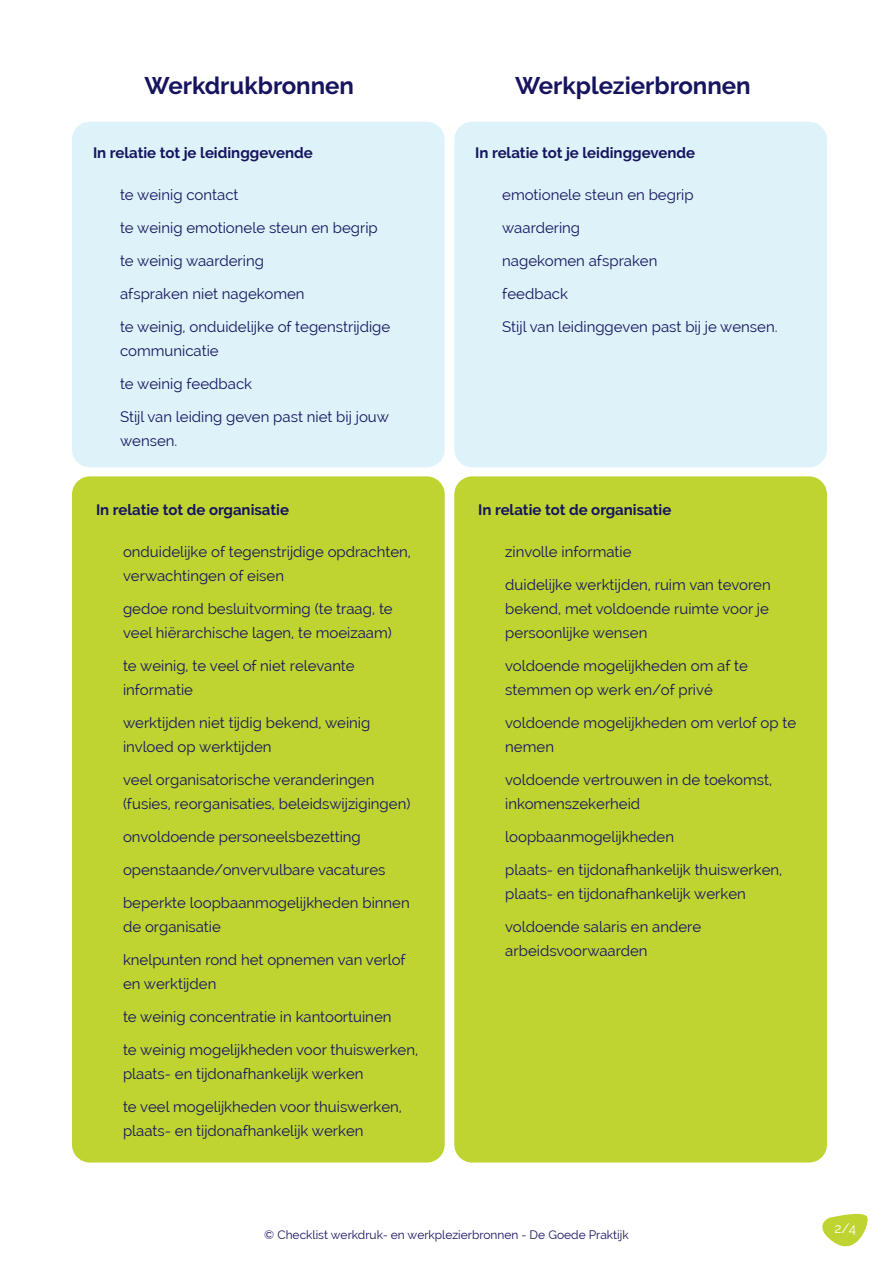
<style>
.page{position:relative;width:893px;height:1263px;background:#fff}
.page>*{position:absolute;margin:0;border:0;box-sizing:border-box;transform-origin:0 0}
.t1{font:700 24px "Raleway";color:#16145f}
.t2{font:15px/24px "Raleway";color:#16145f}
.t3{font:700 15px "Raleway";color:#16145f}
.t4{font:13.5px "Raleway";color:#fff}
.t5{font:12px "Raleway";color:#16145f}
</style>
<div class="page">
<div style="left:72px;top:122px;width:373px;height:345px;background:#ddf3f9;border-radius:18px"></div>
<div style="left:454px;top:122px;width:373px;height:345px;background:#ddf3f9;border-radius:18px"></div>
<div style="left:72px;top:476px;width:373px;height:686px;background:#bfd430;border-radius:18px"></div>
<div style="left:454px;top:476px;width:373px;height:686px;background:#bfd430;border-radius:18px"></div>
<svg style="left:822px;top:1213px;width:46px;height:34px"></svg>
<h1 class="t1" style="left:145px;top:72px;width:211px">Werkdrukbronnen</h1>
<h1 class="t1" style="left:515px;top:72px;width:237px">Werkplezierbronnen</h1>
<p class="t3" style="left:93px;top:144px;width:221px">In relatie tot je leidinggevende</p>
<p class="t2" style="left:120px;top:183px;width:120px">te weinig contact</p>
<p class="t2" style="left:120px;top:216px;width:259px">te weinig emotionele steun en begrip</p>
<p class="t2" style="left:120px;top:249px;width:145px">te weinig waardering</p>
<p class="t2" style="left:120px;top:282px;width:186px">afspraken niet nagekomen</p>
<p class="t2" style="left:120px;top:315px;width:272px">te weinig, onduidelijke of tegenstrijdige communicatie</p>
<p class="t2" style="left:120px;top:372px;width:134px">te weinig feedback</p>
<p class="t2" style="left:120px;top:405px;width:271px">Stijl van leiding geven past niet bij jouw wensen.</p>
<p class="t3" style="left:96px;top:501px;width:195px">In relatie tot de organisatie</p>
<p class="t2" style="left:123px;top:539px;width:289px">onduidelijke of tegenstrijdige opdrachten, verwachtingen of eisen</p>
<p class="t2" style="left:123px;top:596px;width:271px">gedoe rond besluitvorming (te traag, te veel hiërarchische lagen, te moeizaam)</p>
<p class="t2" style="left:123px;top:653px;width:233px">te weinig, te veel of niet relevante informatie</p>
<p class="t2" style="left:123px;top:710px;width:249px">werktijden niet tijdig bekend, weinig invloed op werktijden</p>
<p class="t2" style="left:123px;top:767px;width:289px">veel organisatorische veranderingen (fusies, reorganisaties, beleidswijzigingen)</p>
<p class="t2" style="left:123px;top:824px;width:239px">onvoldoende personeelsbezetting</p>
<p class="t2" style="left:123px;top:857px;width:264px">openstaande/onvervulbare vacatures</p>
<p class="t2" style="left:123px;top:890px;width:288px">beperkte loopbaanmogelijkheden binnen de organisatie</p>
<p class="t2" style="left:123px;top:947px;width:284px">knelpunten rond het opnemen van verlof en werktijden</p>
<p class="t2" style="left:123px;top:1004px;width:270px">te weinig concentratie in kantoortuinen</p>
<p class="t2" style="left:123px;top:1037px;width:297px">te weinig mogelijkheden voor thuiswerken, plaats- en tijdonafhankelijk werken</p>
<p class="t2" style="left:123px;top:1094px;width:280px">te veel mogelijkheden voor thuiswerken, plaats- en tijdonafhankelijk werken</p>
<p class="t3" style="left:475px;top:144px;width:221px">In relatie tot je leidinggevende</p>
<p class="t2" style="left:502px;top:183px;width:193px">emotionele steun en begrip</p>
<p class="t2" style="left:502px;top:216px;width:79px">waardering</p>
<p class="t2" style="left:502px;top:249px;width:157px">nagekomen afspraken</p>
<p class="t2" style="left:502px;top:282px;width:67px">feedback</p>
<p class="t2" style="left:502px;top:315px;width:277px">Stijl van leidinggeven past bij je wensen.</p>
<p class="t3" style="left:478px;top:501px;width:195px">In relatie tot de organisatie</p>
<p class="t2" style="left:505px;top:539px;width:128px">zinvolle informatie</p>
<p class="t2" style="left:505px;top:572px;width:267px">duidelijke werktijden, ruim van tevoren bekend, met voldoende ruimte voor je persoonlijke wensen</p>
<p class="t2" style="left:505px;top:653px;width:244px">voldoende mogelijkheden om af te stemmen op werk en/of privé</p>
<p class="t2" style="left:505px;top:710px;width:292px">voldoende mogelijkheden om verlof op te nemen</p>
<p class="t2" style="left:505px;top:767px;width:268px">voldoende vertrouwen in de toekomst, inkomenszekerheid</p>
<p class="t2" style="left:505px;top:824px;width:170px">loopbaanmogelijkheden</p>
<p class="t2" style="left:505px;top:857px;width:279px">plaats- en tijdonafhankelijk thuiswerken, plaats- en tijdonafhankelijk werken</p>
<p class="t2" style="left:505px;top:914px;width:198px">voldoende salaris en andere arbeidsvoorwaarden</p>
<p class="t5" style="left:264px;top:1227px;width:366px">© Checklist werkdruk- en werkplezierbronnen - De Goede Praktijk</p>
<p class="t4" style="left:834px;top:1220px;width:23px">2/4</p>
</div>
